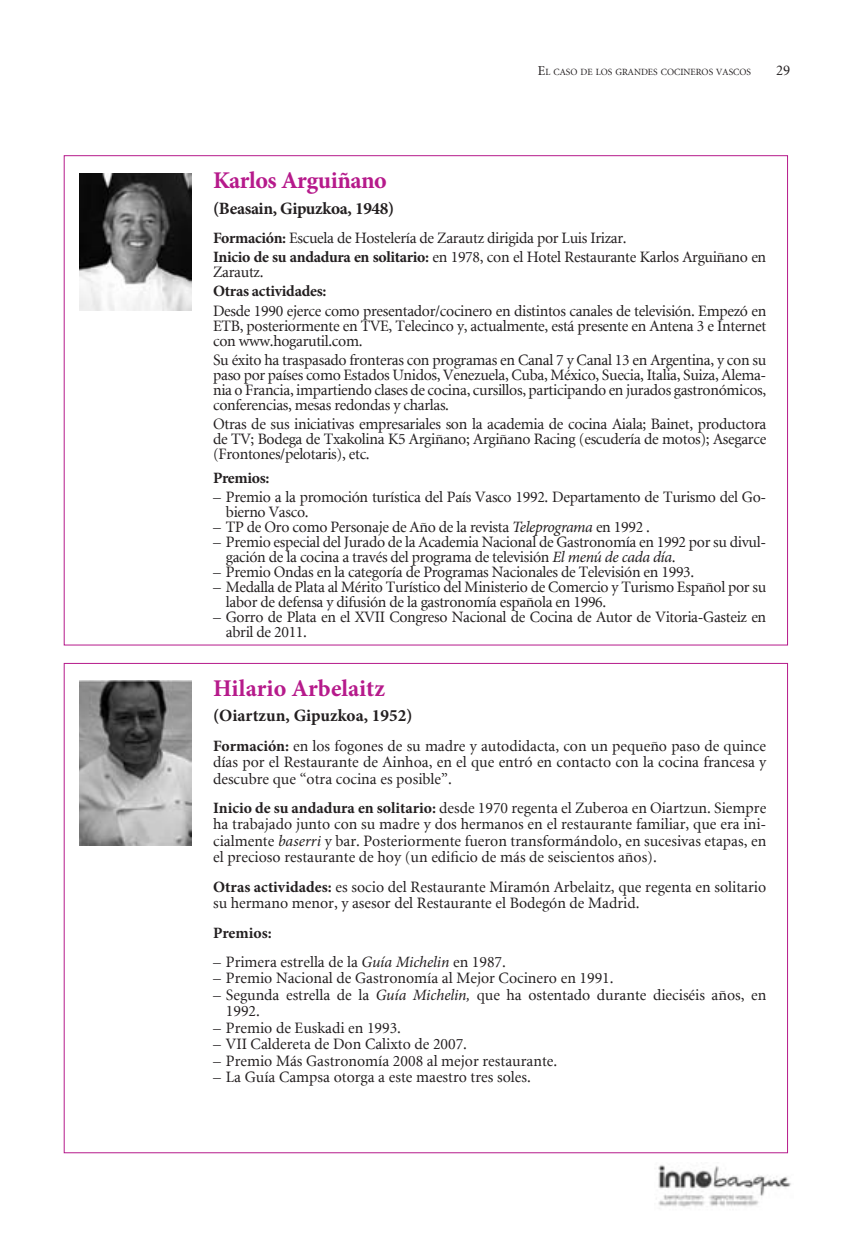
<style>
.page{position:relative;width:851px;height:1234px;background:#fff}
.page>*{position:absolute;margin:0;border:0;box-sizing:border-box;transform-origin:0 0}
.t1{font:700 24px "Minion Pro";letter-spacing:-.015em;color:#b61a8b}
.t2{font:700 17.25px "Minion Pro";letter-spacing:-.01em;color:#231f20}
.t3{font:15.75px/15px "Minion";letter-spacing:-.02em;color:#231f20}
.t4{font:15.75px/16.5px "Minion";color:#231f20}
.t5{font:700 15.75px "Minion Pro";letter-spacing:-.015em;color:#231f20}
.t6{font:14.7px "Minion";color:#231f20}
.t7{font:9.45px "Minion";color:#231f20}
.s1{font-size:13.5px}
.s2{font-family:"Minion Pro";font-weight:700}
.s3{font-family:"Minion Pro";font-style:italic}
</style>
<div class="page">
<img style="left:658px;top:1165px;width:133px;height:42px">
<img style="left:79px;top:173px;width:113px;height:137px">
<img style="left:79px;top:680px;width:112px;height:165px">
<p class="t7" style="left:538px;top:68px;width:214px"><span class="s1">E</span>L CASO DE LOS GRANDES COCINEROS VASCOS</p>
<p class="t6" style="left:776px;top:63px;width:16px">29</p>
<h1 class="t1" style="left:213px;top:163px;width:175px">Karlos Arguiñano</h1>
<p class="t2" style="left:213px;top:196px;width:183px">(Beasain, Gipuzkoa, 1948)</p>
<p class="t3" style="left:213px;top:229px;width:554px;line-height:19.2px"><span class="s2">Formación:</span> Escuela de Hostelería de Zarautz dirigida por Luis Irizar.<br><span class="s2">Inicio de su andadura en solitario:</span> en 1978, con el Hotel Restaurante Karlos Arguiñano en</p>
<p class="t3" style="left:213px;top:265px;width:52px">Zarautz.</p>
<p class="t5" style="left:213px;top:280px;width:115px">Otras actividades:</p>
<p class="t3" style="left:213px;top:303px;width:554px;text-align:justify">Desde 1990 ejerce como presentador/cocinero en distintos canales de televisión. Empezó en ETB, posteriormente en TVE, Telecinco y, actualmente, está presente en Antena 3 e Internet con www.hogarutil.com.</p>
<p class="t3" style="left:213px;top:353px;width:554px;text-align:justify">Su éxito ha traspasado fronteras con programas en Canal 7 y Canal 13 en Argentina, y con su paso por países como Estados Unidos, Venezuela, Cuba, México, Suecia, Italia, Suiza, Alema&shy;nia o Francia, impartiendo clases de cocina, cursillos, participando en jurados gastronómicos, conferencias, mesas redondas y charlas.</p>
<p class="t3" style="left:213px;top:417px;width:554px;text-align:justify">Otras de sus iniciativas empresariales son la academia de cocina Aiala; Bainet, productora de TV; Bodega de Txakolina K5 Argiñano; Argiñano Racing (escudería de motos); Asegarce (Frontones/pelotaris), etc.</p>
<p class="t5" style="left:213px;top:466px;width:58px">Premios:</p>
<p class="t3" style="left:226px;top:490px;width:542px;text-indent:-13px">– Premio a la promoción turística del País Vasco 1992. Departamento de Turismo del Go&shy;bierno Vasco.</p>
<p class="t3" style="left:213px;top:520px;width:438px">– TP de Oro como Personaje de Año de la revista <span class="s3">Teleprograma</span> en 1992 .</p>
<p class="t3" style="left:226px;top:535px;width:541px;text-indent:-13px">– Premio especial del Jurado de la Academia Nacional de Gastronomía en 1992 por su divul&shy;gación de la cocina a través del programa de televisión <span class="s3">El menú de cada día</span>.</p>
<p class="t3" style="left:213px;top:565px;width:482px">– Premio Ondas en la categoría de Programas Nacionales de Televisión en 1993.</p>
<p class="t3" style="left:226px;top:580px;width:542px;text-indent:-13px">– Medalla de Plata al Mérito Turístico del Ministerio de Comercio y Turismo Español por su labor de defensa y difusión de la gastronomía española en 1996.</p>
<p class="t3" style="left:226px;top:610px;width:541px;text-indent:-13px">– Gorro de Plata en el XVII Congreso Nacional de Cocina de Autor de Vitoria-Gasteiz en abril de 2011.</p>
<h1 class="t1" style="left:213px;top:671px;width:173px">Hilario Arbelaitz</h1>
<p class="t2" style="left:213px;top:703px;width:201px">(Oiartzun, Gipuzkoa, 1952)</p>
<p class="t3" style="left:213px;top:737px;width:554px;line-height:16.5px;text-align:justify"><span class="s2">Formación:</span> en los fogones de su madre y autodidacta, con un pequeño paso de quince días por el Restaurante de Ainhoa, en el que entró en contacto con la cocina francesa y descubre que “otra cocina es posible”.</p>
<p class="t3" style="left:213px;top:800px;width:554px;line-height:16.5px;text-align:justify"><span class="s2">Inicio de su andadura en solitario:</span> desde 1970 regenta el Zuberoa en Oiartzun. Siempre ha trabajado junto con su madre y dos hermanos en el restaurante familiar, que era ini&shy;cialmente <span class="s3">baserri</span> y bar. Posteriormente fueron transformándolo, en sucesivas etapas, en el precioso restaurante de hoy (un edificio de más de seiscientos años).</p>
<p class="t4" style="left:213px;top:878px;width:554px"><span class="s2">Otras actividades:</span> es socio del Restaurante Miramón Arbelaitz, que regenta en solitario su hermano menor, y asesor del Restaurante el Bodegón de Madrid.</p>
<p class="t5" style="left:213px;top:921px;width:60px">Premios:</p>
<p class="t4" style="left:213px;top:953px;width:294px">– Primera estrella de la <span class="s3">Guía Michelin</span> en 1987.</p>
<p class="t4" style="left:213px;top:970px;width:402px">– Premio Nacional de Gastronomía al Mejor Cocinero en 1991.</p>
<p class="t4" style="left:226px;top:986px;width:542px;text-indent:-13px">– Segunda estrella de la <span class="s3">Guía Michelin,</span> que ha ostentado durante dieciséis años, en<br>1992.</p>
<p class="t4" style="left:213px;top:1019px;width:189px">– Premio de Euskadi en 1993.</p>
<p class="t4" style="left:213px;top:1036px;width:255px">– VII Caldereta de Don Calixto de 2007.</p>
<p class="t4" style="left:213px;top:1052px;width:345px">– Premio Más Gastronomía 2008 al mejor restaurante.</p>
<p class="t4" style="left:213px;top:1069px;width:319px">– La Guía Campsa otorga a este maestro tres soles.</p>
</div>
